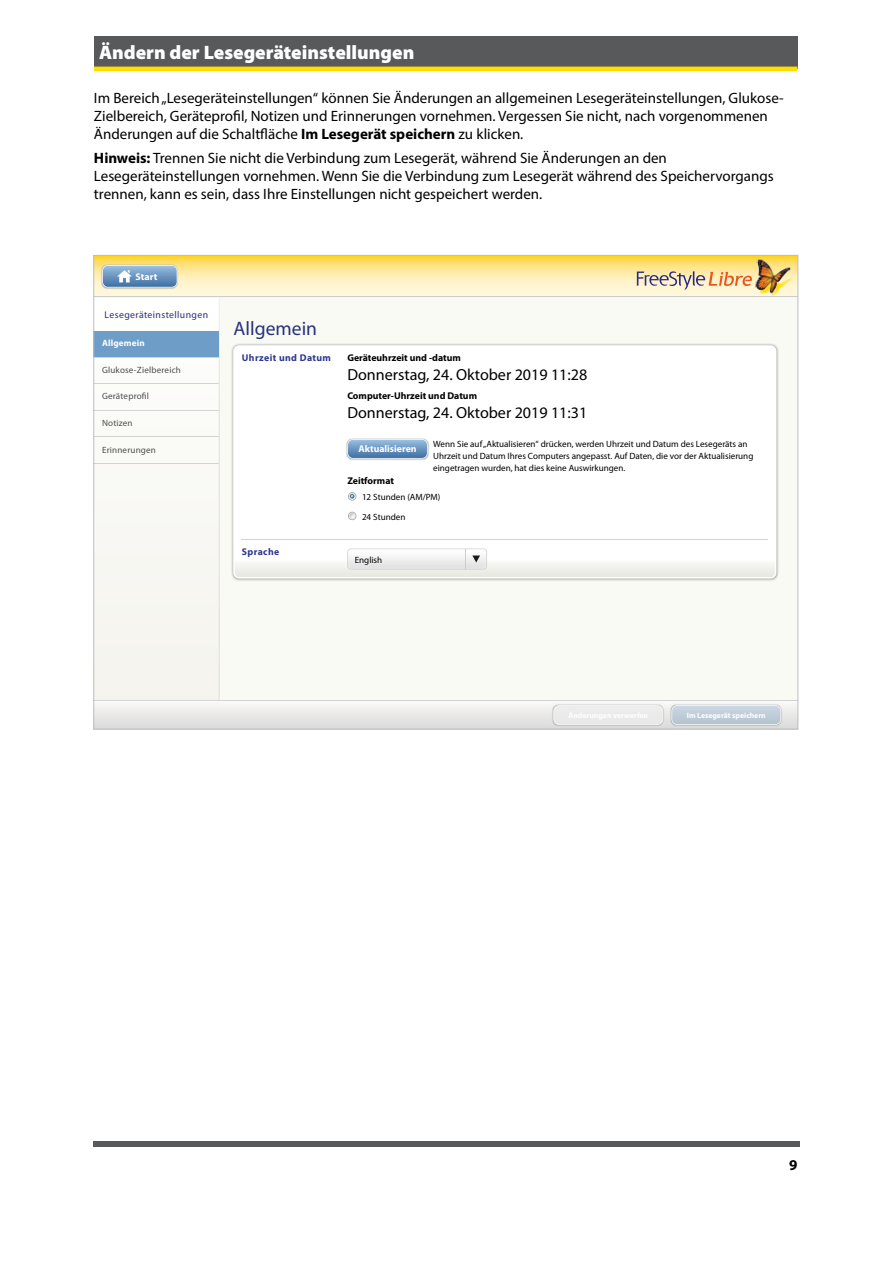
<style>
.page{position:relative;width:893px;height:1263px;background:#fff}
.page>*{position:absolute;margin:0;border:0;box-sizing:border-box;transform-origin:0 0}
.t1{font:900 19.5px "Myriad Pro";color:#fff}
.t2{font:19.5px "Myriad Pro";color:#29317d}
.t3{font:16.05px "Myriad Pro";color:#000}
.t4{font:15px/18px "Myriad Pro";color:#000}
.t5{font:700 15px "Myriad Pro";color:#000}
.t6{font:700 9.75px "Myriad Pro";color:#000}
.t7{font:700 9.75px "Myriad Pro";letter-spacing:.04em;color:#2e3690}
.t8{font:9.75px "Myriad Pro";letter-spacing:.04em;color:#29317d}
.t9{font:700 9.75px "Myriad Pro";color:#fff}
.t10{font:9.15px/11.9px "Myriad Pro";color:#000}
.t11{font:9.15px "Myriad Pro";letter-spacing:.02em;color:#4e4e4e}
.t12{font:700 9.15px "Myriad Pro";letter-spacing:.02em;color:#fff}
.t13{font:700 7.65px "Myriad Pro";color:#fff}
.s1{font-weight:700}
</style>
<div class="page">
<div style="left:93px;top:1141px;width:707px;height:6px;background:#58595b"></div>
<div style="left:94px;top:36px;width:703px;height:33px;background:#58595b"></div>
<hr style="left:94px;top:67px;width:703px;height:4px;background:#fd0">
<div style="left:94px;top:297px;width:704px;height:432px;background:#f9faf3"></div>
<svg style="left:96px;top:708px;width:700px;height:19px"></svg>
<hr style="left:94px;top:700px;width:704px;height:1px;background:#d2d3d3">
<svg style="left:219px;top:321px;width:1px;height:379px"></svg>
<svg style="left:96px;top:257px;width:700px;height:40px;background:#fde9a5"></svg>
<hr style="left:94px;top:297px;width:704px;height:1px;background:#cdcdcc">
<img style="left:231px;top:343px;width:548px;height:238px">
<div style="left:233px;top:345px;width:543px;height:233px;background:#fff"></div>
<img style="left:670px;top:704px;width:113px;height:22px">
<svg style="left:671px;top:705px;width:110px;height:20px;background:#c4d0da"></svg>
<img style="left:552px;top:704px;width:113px;height:22px">
<div style="left:553px;top:705px;width:110px;height:20px;background:#ebebeb"></div>
<svg style="left:347px;top:548px;width:140px;height:21px"></svg>
<hr style="left:94px;top:357px;width:125px;height:1px;background:#d2d3d3">
<div style="left:94px;top:331px;width:125px;height:26px;background:#6e9dc8"></div>
<hr style="left:94px;top:383px;width:125px;height:1px;background:#d2d3d3">
<hr style="left:94px;top:410px;width:125px;height:1px;background:#d2d3d3">
<hr style="left:94px;top:436px;width:125px;height:1px;background:#d2d3d3">
<hr style="left:94px;top:463px;width:125px;height:1px;background:#d2d3d3">
<hr style="left:242px;top:539px;width:526px;height:1px;background:#d2d3d3">
<img style="left:346px;top:438px;width:83px;height:22px">
<svg style="left:347px;top:439px;width:81px;height:20px;background:#7aa1c6"></svg>
<svg style="left:348px;top:512px;width:8px;height:8px"></svg>
<svg style="left:348px;top:492px;width:8px;height:9px"></svg>
<img style="left:101px;top:264px;width:78px;height:25px">
<svg style="left:102px;top:265px;width:75px;height:22px;background:#7ea3c7"></svg>
<svg style="left:790px;top:272px;width:2px;height:25px"></svg>
<img style="left:755px;top:260px;width:35px;height:38px">
<svg style="left:637px;top:271px;width:115px;height:19px;background:#dfc7aa"></svg>
<h1 class="t1" style="left:99px;top:41px;width:317px">Ändern der Lesegeräteinstellungen</h1>
<p class="t4" style="left:94px;top:88px;width:691px">Im Bereich „Lesegeräteinstellungen“ können Sie Änderungen an allgemeinen Lesegeräteinstellungen, Glukose-<br>Zielbereich, Geräteprofil, Notizen und Erinnerungen vornehmen. Vergessen Sie nicht, nach vorgenommenen<br>Änderungen auf die Schaltfläche <span class="s1">Im Lesegerät speichern</span> zu klicken.</p>
<p class="t4" style="left:94px;top:149px;width:681px"><span class="s1">Hinweis:</span> Trennen Sie nicht die Verbindung zum Lesegerät, während Sie Änderungen an den<br>Lesegeräteinstellungen vornehmen. Wenn Sie die Verbindung zum Lesegerät während des Speichervorgangs trennen, kann es sein, dass Ihre Einstellungen nicht gespeichert werden.</p>
<p class="t9" style="left:136px;top:270px;width:23px">Start</p>
<p class="t8" style="left:105px;top:309px;width:105px">Lesegeräteinstellungen</p>
<p class="t12" style="left:102px;top:337px;width:44px">Allgemein</p>
<p class="t11" style="left:102px;top:365px;width:80px">Glukose-Zielbereich</p>
<p class="t11" style="left:102px;top:391px;width:48px">Geräteprofil</p>
<p class="t11" style="left:102px;top:418px;width:32px">Notizen</p>
<p class="t11" style="left:102px;top:444px;width:55px">Erinnerungen</p>
<h1 class="t2" style="left:234px;top:318px;width:85px">Allgemein</h1>
<p class="t7" style="left:242px;top:351px;width:91px">Uhrzeit und Datum</p>
<p class="t6" style="left:347px;top:351px;width:115px">Geräteuhrzeit und -datum</p>
<p class="t7" style="left:242px;top:546px;width:39px">Sprache</p>
<p class="t3" style="left:347px;top:366px;width:242px">Donnerstag, 24. Oktober 2019 11:28</p>
<p class="t6" style="left:347px;top:390px;width:131px">Computer-Uhrzeit und Datum</p>
<p class="t3" style="left:347px;top:404px;width:242px">Donnerstag, 24. Oktober 2019 11:31</p>
<p class="t9" style="left:358px;top:442px;width:60px">Aktualisieren</p>
<p class="t6" style="left:347px;top:475px;width:48px">Zeitformat</p>
<p class="t10" style="left:362px;top:487px;width:80px;line-height:19.5px">12 Stunden (AM/PM)<br>24 Stunden</p>
<p class="t10" style="left:433px;top:438px;width:322px">Wenn Sie auf „Aktualisieren“ drücken, werden Uhrzeit und Datum des Lesegeräts an<br>Uhrzeit und Datum Ihres Computers angepasst. Auf Daten, die vor der Aktualisierung eingetragen wurden, hat dies keine Auswirkungen.</p>
<p class="t10" style="left:355px;top:554px;width:29px">English</p>
<p class="t13" style="left:687px;top:710px;width:80px">Im Lesegerät speichern</p>
<p class="t5" style="left:789px;top:1155px;width:10px">9</p>
</div>
